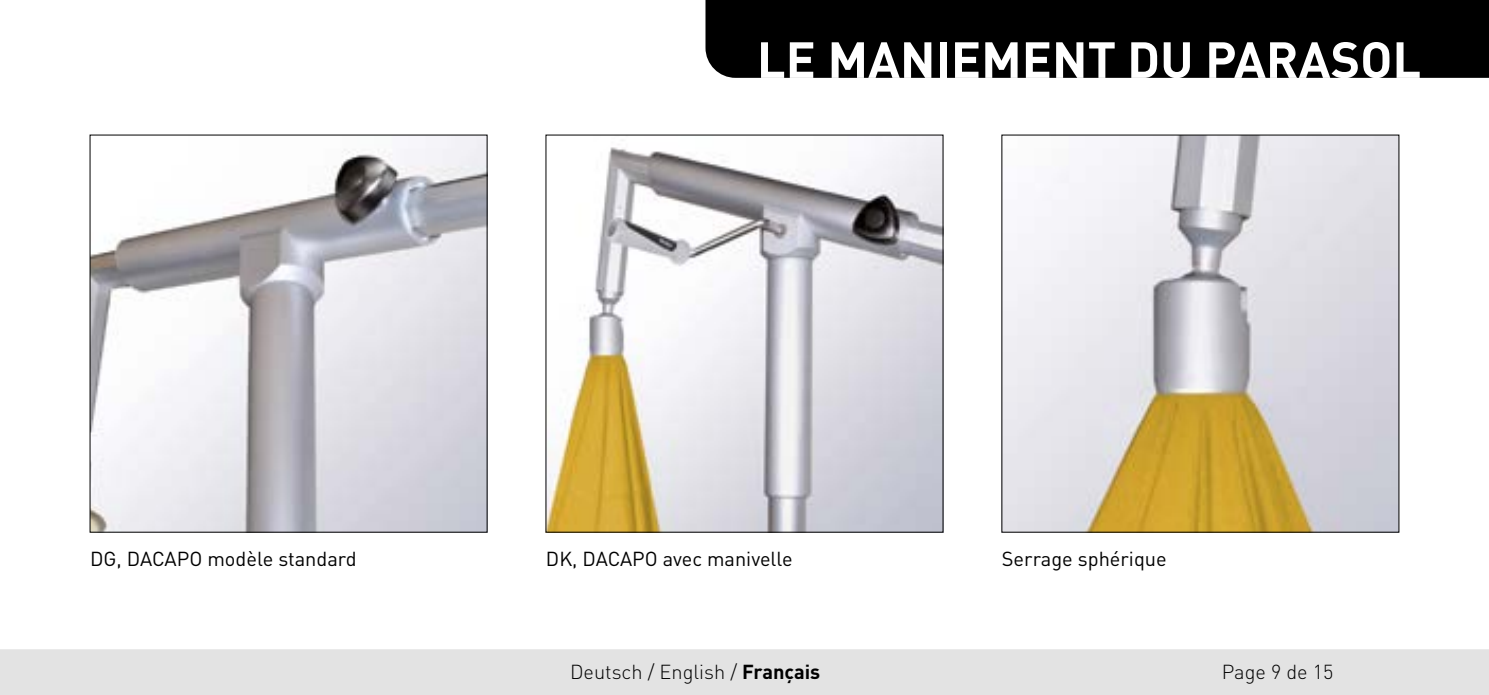
<style>
.page{position:relative;width:1489px;height:695px;background:#fff}
.page>*{position:absolute;margin:0;border:0;box-sizing:border-box;transform-origin:0 0}
.t1{font:700 50px "DINOT";color:#fff}
.t2{font:20px "DINOT";color:#000}
.t3{font:300 20px "DINOT";color:#000}
.s1{font-weight:700}
</style>
<div class="page">
<img style="left:92px;top:137px;width:393px;height:393px">
<img style="left:547px;top:137px;width:394px;height:393px">
<img style="left:1003px;top:137px;width:394px;height:393px">
<div style="left:0;top:649px;width:1488px;height:45px;background:#e3e3e3"></div>
<div style="left:705px;top:0;width:783px;height:78px;background:#000"></div>
<p class="t1" style="left:756px;top:21px;width:665px">LE MANIEMENT DU PARASOL</p>
<p class="t2" style="left:90px;top:543px;width:268px">DG, DACAPO modèle standard</p>
<p class="t2" style="left:546px;top:543px;width:248px">DK, DACAPO avec manivelle</p>
<p class="t2" style="left:1001px;top:543px;width:166px">Serrage sphérique</p>
<p class="t3" style="left:570px;top:657px;width:252px">Deutsch / English / <span class="s1">Français</span></p>
<p class="t3" style="left:1221px;top:657px;width:113px">Page 9 de 15</p>
</div>
